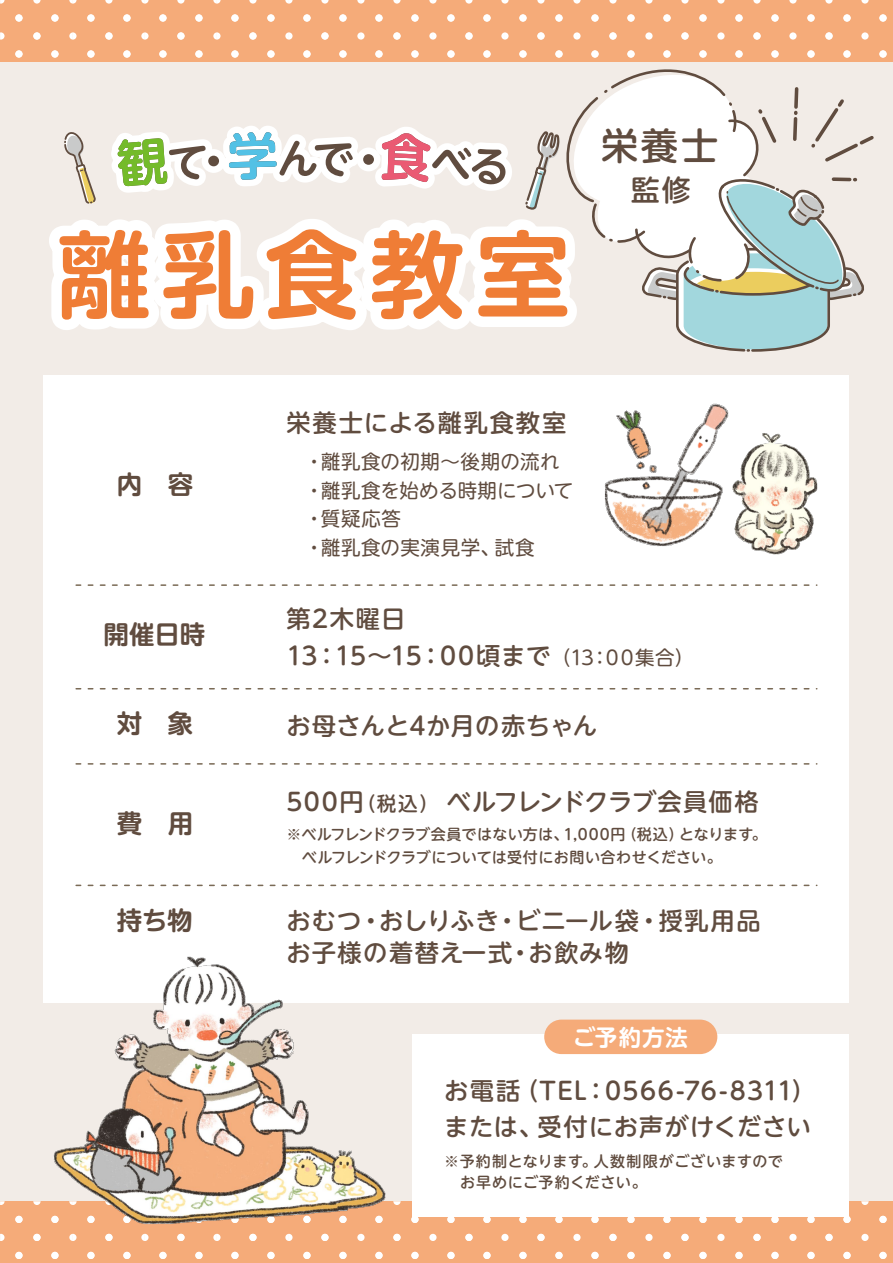
<style>
.page{position:relative;width:893px;height:1263px;background:#fff}
.page>*{position:absolute;margin:0;border:0;box-sizing:border-box;transform-origin:0 0}
.t1{font:700 94.65px "UD Shin M Go Pro De";letter-spacing:.11em;color:#ef7d36}
.t2{font:500 37.35px "UD Shin M Go Pro";color:#604c3f}
.t3{font:500 28.95px "UD Shin M Go Pro";color:#604c3f}
.t4{font:700 25.5px "UD Shin M Go Pro De";letter-spacing:-.01em;color:#604c3f}
.t5{font:500 24.3px/31.5px "UD Shin M Go Pro";letter-spacing:.04em;color:#604c3f}
.t6{font:500 24.3px "UD Shin M Go Pro";letter-spacing:.02em;color:#604c3f}
.t7{font:500 24.3px "UD Shin M Go Pro";letter-spacing:-.015em;color:#604c3f}
.t8{font:500 24.3px "UD Shin M Go Pro";letter-spacing:.07em;color:#604c3f}
.t9{font:700 22.5px "UD Shin M Go Pro De";letter-spacing:.04em;color:#fff}
.t10{font:19.5px/28.5px "UD Shin M Go Pro";letter-spacing:.02em;color:#604c3f}
.t11{font:500 19.5px "UD Shin M Go Pro";color:#604c3f}
.t12{font:500 15px/22.5px "UD Shin M Go Pro";letter-spacing:.025em;color:#604c3f}
.s1{font-weight:400;font-size:19.5px}
</style>
<div class="page">
<div style="left:0;top:3px;width:893px;height:1260px;background:#f2ece7"></div>
<svg style="left:0;top:0;width:893px;height:62px;background:#f5b183"></svg>
<svg style="left:0;top:1201px;width:893px;height:62px;background:#f5b285"></svg>
<div style="left:44px;top:375px;width:805px;height:627px;background:#fff"></div>
<div style="left:412px;top:1034px;width:437px;height:182px;background:#fff"></div>
<div style="left:544px;top:1019px;width:173px;height:35px;background:#f5ab79;border-radius:17px"></div>
<img style="left:46px;top:956px;width:345px;height:276px">
<img style="left:604px;top:403px;width:125px;height:144px">
<svg style="left:76px;top:584px;width:741px;height:2px"></svg>
<svg style="left:76px;top:688px;width:741px;height:1px"></svg>
<svg style="left:76px;top:763px;width:741px;height:2px"></svg>
<svg style="left:76px;top:885px;width:741px;height:1px"></svg>
<img style="left:732px;top:433px;width:86px;height:122px">
<svg style="left:38px;top:0;width:839px;height:352px"></svg>
<h1 class="t1" style="left:57px;top:198px;width:515px">離乳食教室</h1>
<h2 class="t2" style="left:601px;top:115px;width:119px">栄養士</h2>
<p class="t3" style="left:631px;top:166px;width:62px">監修</p>
<p class="t4" style="left:117px;top:463px;width:78px">内　容</p>
<p class="t8" style="left:286px;top:403px;width:282px">栄養士による離乳食教室</p>
<p class="t10" style="left:304px;top:447px;width:270px">・離乳食の初期～後期の流れ・離乳食を始める時期について・質疑応答<br>・離乳食の実演見学、試食</p>
<p class="t4" style="left:103px;top:614px;width:103px">開催日時</p>
<p class="t4" style="left:117px;top:702px;width:78px">対　象</p>
<p class="t4" style="left:117px;top:803px;width:78px">費　用</p>
<p class="t4" style="left:117px;top:899px;width:77px">持ち物</p>
<p class="t5" style="left:286px;top:602px;width:121px">第2木曜日</p>
<p class="t5" style="left:286px;top:638px;width:409px">13：15～15：00頃まで<span class="s1">（13：00集合）</span></p>
<p class="t6" style="left:286px;top:706px;width:312px">お母さんと4か月の赤ちゃん</p>
<p class="t5" style="left:286px;top:785px;width:79px">500円</p>
<p class="t7" style="left:446px;top:782px;width:314px">ベルフレンドクラブ会員価格</p>
<p class="t11" style="left:357px;top:788px;width:84px">（税込）</p>
<p class="t12" style="left:286px;top:823px;width:482px">※ベルフレンドクラブ会員ではない方は、1,000円（税込）となります。　ベルフレンドクラブについては受付にお問い合わせください。</p>
<p class="t5" style="left:286px;top:904px;width:476px">おむつ・おしりふき・ビニール袋・授乳用品お子様の着替え一式・お飲み物</p>
<p class="t9" style="left:573px;top:1019px;width:117px">ご予約方法</p>
<p class="t5" style="left:444px;top:1074px;width:373px">お電話（TEL：0566-76-8311）</p>
<p class="t5" style="left:444px;top:1109px;width:368px">または、受付にお声がけください</p>
<p class="t12" style="left:444px;top:1150px;width:340px;line-height:21px">※予約制となります。人数制限がございますので　お早めにご予約ください。</p>
</div>
